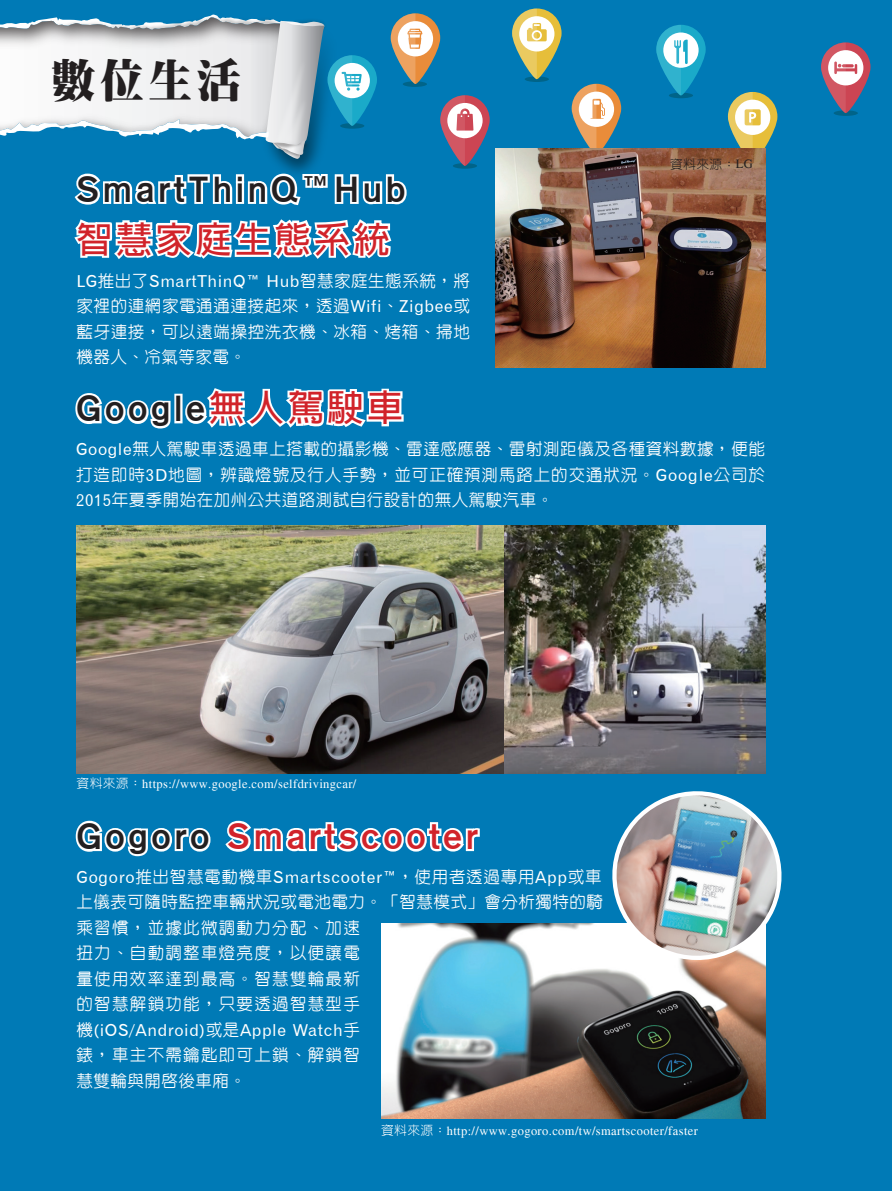
<style>
.page{position:relative;width:893px;height:1191px;background:#fff}
.page>*{position:absolute;margin:0;border:0;box-sizing:border-box;transform-origin:0 0}
.t1{font:900 45px "AR Ming B5";color:#231f20}
.t2{font:36px "Gothic 725 BT Bold A";letter-spacing:.1em;color:#231f20}
.t3{font:36px "Gothic 725 BT Bold A";letter-spacing:.1em;color:#d1232a}
.t4{font:700 36px "Lin Gothic";letter-spacing:.1em;color:#d1232a}
.t5{font:500 16.5px/25.5px "Yen Round";letter-spacing:.04em;color:#fff;text-align:justify}
.t6{font:500 16.5px/25.5px "Yen Round";letter-spacing:.08em;color:#fff}
.t7{font:16.5px "Gothic 720 BT Roman B";letter-spacing:.035em;color:#fff}
.t8{font:300 12.75px "Yen Round";color:#231f20}
.t9{font:12.45px "Times";letter-spacing:.03em;color:#fff}
.s1{font-family:"Times";font-weight:400;font-size:12.45px}
.s2{font-family:"Yen Round";font-weight:500}
.s3{font-family:"Gothic 720 BT Roman B";font-weight:400}
.s4{font-family:"Lin Gothic";font-weight:700;color:#d1232a}
.s5{font-family:"Yen Round";font-weight:300;font-size:12.75px}
.s6{color:#231f20}
</style>
<div class="page">
<div style="left:0;top:0;width:892px;height:1191px;background:#007ab6"></div>
<div style="left:525px;top:76px;width:24px;height:6px;background:#006489;border-radius:50%"></div>
<div style="left:834px;top:110px;width:24px;height:6px;background:#006489;border-radius:50%"></div>
<div style="left:453px;top:163px;width:24px;height:6px;background:#006489;border-radius:50%"></div>
<div style="left:669px;top:93px;width:24px;height:5px;background:#006489;border-radius:50%"></div>
<svg style="left:403px;top:81px;width:24px;height:6px"></svg>
<svg style="left:440px;top:95px;width:50px;height:71px"></svg>
<div style="left:447px;top:103px;width:36px;height:35px;background:#fff;border-radius:50%"></div>
<svg style="left:440px;top:95px;width:33px;height:71px"></svg>
<svg style="left:821px;top:42px;width:49px;height:71px"></svg>
<div style="left:828px;top:50px;width:35px;height:35px;background:#fff;border-radius:50%"></div>
<svg style="left:821px;top:42px;width:36px;height:71px"></svg>
<svg style="left:512px;top:9px;width:50px;height:70px"></svg>
<div style="left:519px;top:16px;width:35px;height:35px;background:#fff;border-radius:50%"></div>
<svg style="left:512px;top:9px;width:35px;height:70px"></svg>
<svg style="left:391px;top:13px;width:49px;height:71px"></svg>
<div style="left:398px;top:21px;width:35px;height:35px;background:#fff;border-radius:50%"></div>
<svg style="left:656px;top:25px;width:50px;height:70px"></svg>
<div style="left:663px;top:32px;width:36px;height:36px;background:#fff;border-radius:50%"></div>
<svg style="left:656px;top:25px;width:32px;height:70px"></svg>
<svg style="left:728px;top:92px;width:49px;height:71px"></svg>
<div style="left:735px;top:100px;width:35px;height:35px;background:#fff;border-radius:50%"></div>
<svg style="left:728px;top:92px;width:33px;height:57px"></svg>
<svg style="left:572px;top:84px;width:49px;height:70px"></svg>
<div style="left:579px;top:92px;width:35px;height:35px;background:#fff;border-radius:50%"></div>
<svg style="left:572px;top:84px;width:33px;height:65px"></svg>
<img style="left:495px;top:149px;width:270px;height:218px">
<svg style="left:0;top:13px;width:422px;height:416px"></svg>
<svg style="left:75px;top:820px;width:136px;height:37px"></svg>
<svg style="left:225px;top:820px;width:255px;height:32px"></svg>
<img style="left:77px;top:526px;width:688px;height:248px">
<img style="left:381px;top:923px;width:384px;height:195px">
<img style="left:598px;top:791px;width:184px;height:178px">
<h1 class="t1" style="left:51px;top:57px;width:192px">數位生活</h1>
<p class="t8" style="left:670px;top:157px;width:84px">資料來源：<span class="s1">LG</span></p>
<h2 class="t2" style="left:77px;top:169px;width:331px">SmartThinQ™Hub</h2>
<h2 class="t4" style="left:77px;top:220px;width:315px">智慧家庭生態系統</h2>
<p class="t7" style="left:77px;top:271px;width:395px">LG<span class="s2">推出了</span>SmartThinQ™ Hub<span class="s2">智慧家庭生態系統，將</span></p>
<p class="t5" style="left:77px;top:293px;width:395px">家裡的連網家電通通連接起來，透過<span class="s3">Wifi</span>、<span class="s3">Zigbee</span>或藍牙連接，可以遠端操控洗衣機、冰箱、烤箱、掃地機器人、冷氣等家電。</p>
<h2 class="t2" style="left:76px;top:388px;width:328px">Google<span class="s4">無人駕駛車</span></h2>
<p class="t5" style="left:76px;top:436px;width:690px"><span class="s3">Google</span>無人駕駛車透過車上搭載的攝影機、雷達感應器、雷射測距儀及各種資料數據，便能打造即時<span class="s3">3D</span>地圖，辨識燈號及行人手勢，並可正確預測馬路上的交通狀況。<span class="s3">Google</span>公司於<span class="s3">2015</span>年夏季開始在加州公共道路測試自行設計的無人駕駛汽車。</p>
<p class="t9" style="left:77px;top:776px;width:281px"><span class="s5">資料來源：</span>https://www.google.com/selfdrivingcar/</p>
<h2 class="t3" style="left:77px;top:816px;width:403px"><span class="s6">Gogoro</span> Smartscooter</h2>
<p class="t7" style="left:77px;top:867px;width:526px">Gogoro<span class="s2">推出智慧電動機車</span>Smartscooter™<span class="s2">，使用者透過專用</span>App<span class="s2">或車</span></p>
<p class="t6" style="left:77px;top:889px;width:528px">上儀表可隨時監控車輛狀況或電池電力。「智慧模式」會分析獨特的騎乘習慣，並據此微調動力分配、加速<br>扭力、自動調整車燈亮度，以便讓電<br>量使用效率達到最高。智慧雙輪最新<br>的智慧解鎖功能，只要透過智慧型手</p>
<p class="t7" style="left:77px;top:1020px;width:285px"><span class="s2">機</span>(iOS/Android)<span class="s2">或是</span>Apple Watch<span class="s2">手</span></p>
<p class="t6" style="left:77px;top:1042px;width:285px">錶，車主不需鑰匙即可上鎖、解鎖智慧雙輪與開啟後車廂。</p>
<p class="t9" style="left:381px;top:1123px;width:318px"><span class="s5">資料來源：</span>http://www.gogoro.com/tw/smartscooter/faster</p>
</div>
